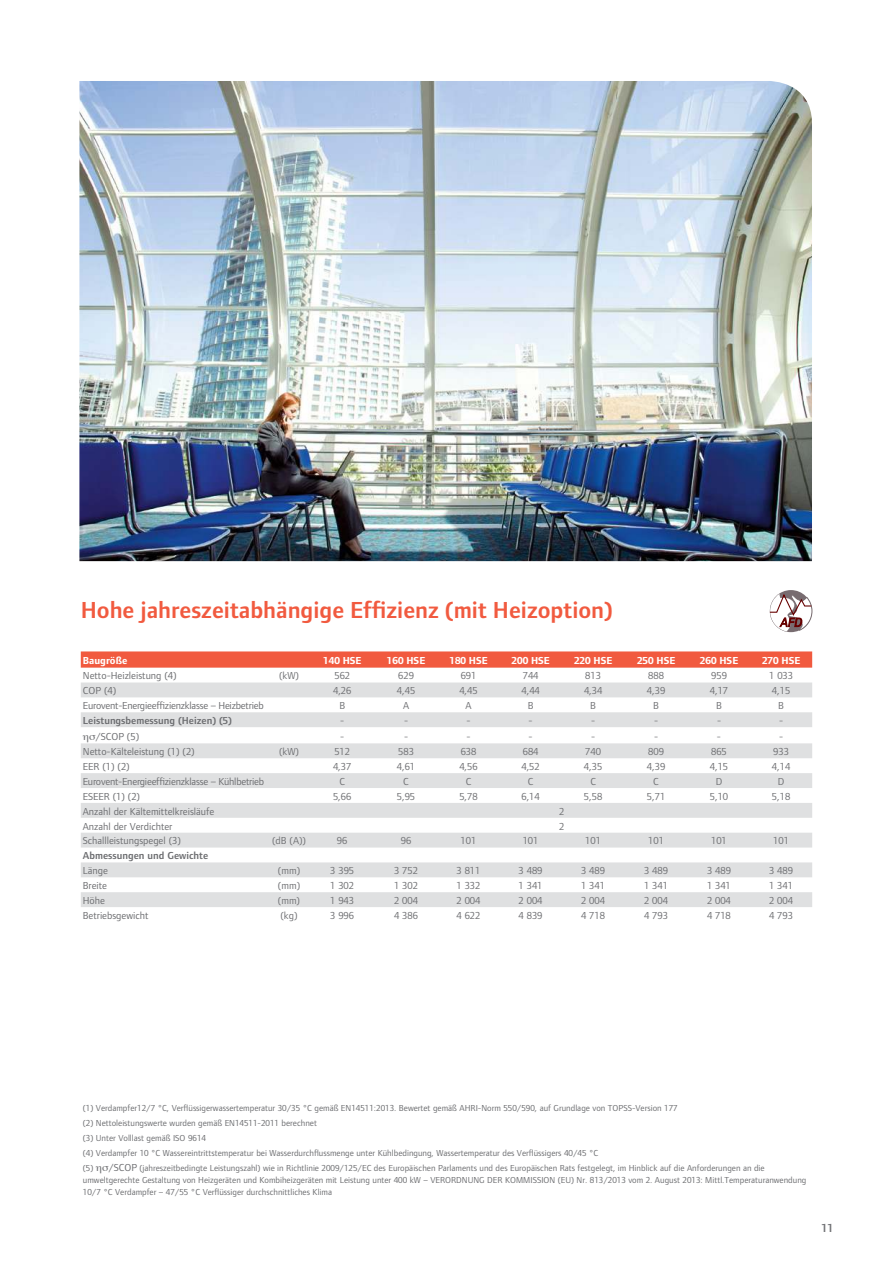
<style>
.page{position:relative;width:893px;height:1263px;background:#fff}
.page>*{position:absolute;margin:0;border:0;box-sizing:border-box;transform-origin:0 0}
.t1{font:600 24px "Foundry Form Sans Blonde";color:#f15a3f}
.t2{font:600 12px "Foundry Form Sans Blonde";color:#717275}
.t3{font:10.5px "Foundry Form Sans Blonde";color:#717275}
.t4{font:10.5px "Foundry Form Sans Blonde";color:#6d6e71}
.t5{font:10.5px "Foundry Form Sans Blonde";letter-spacing:-.02em;color:#6d6e71}
.t6{font:700 10.5px "Foundry Form Sans Blonde";color:#fff}
.t7{font:600 10.5px "Foundry Form Sans Blonde";color:#6d6e71}
.t8{font:9px/14.9px "Foundry Form Sans Blonde";color:#6d6e71}
.s1{font-size:10.5px}
</style>
<div class="page">
<img style="left:79px;top:81px;width:733px;height:480px">
<svg style="left:81px;top:651px;width:731px;height:17px;background:#f16248"></svg>
<svg style="left:81px;top:682px;width:731px;height:45px"></svg>
<div style="left:81px;top:803px;width:731px;height:15px;background:#dfe0e1"></div>
<svg style="left:81px;top:833px;width:731px;height:74px;fill:#dfe0e1"></svg>
<svg style="left:770px;top:590px;width:42px;height:42px"></svg>
<svg style="left:769px;top:592px;width:43px;height:40px"></svg>
<svg style="left:81px;top:743px;width:731px;height:45px"></svg>
<h1 class="t1" style="left:81px;top:601px;width:534px">Hohe jahreszeitabhängige Efizienz (mit Heizoption)</h1>
<p class="t6" style="left:83px;top:656px;width:46px">Baugröße</p>
<p class="t6" style="left:323px;top:656px;width:40px">140 HSE</p>
<p class="t6" style="left:387px;top:656px;width:40px">160 HSE</p>
<p class="t6" style="left:449px;top:656px;width:40px">180 HSE</p>
<p class="t6" style="left:512px;top:656px;width:40px">200 HSE</p>
<p class="t6" style="left:574px;top:656px;width:40px">220 HSE</p>
<p class="t6" style="left:637px;top:656px;width:40px">250 HSE</p>
<p class="t6" style="left:700px;top:656px;width:40px">260 HSE</p>
<p class="t6" style="left:762px;top:656px;width:40px">270 HSE</p>
<p class="t4" style="left:83px;top:672px;width:95px">Netto-Heizleistung (4)</p>
<p class="t3" style="left:279px;top:672px;width:21px">(kW)</p>
<p class="t3" style="left:334px;top:672px;width:17px">562</p>
<p class="t3" style="left:398px;top:672px;width:17px">629</p>
<p class="t3" style="left:461px;top:672px;width:17px">691</p>
<p class="t3" style="left:523px;top:672px;width:17px">744</p>
<p class="t3" style="left:585px;top:672px;width:17px">813</p>
<p class="t3" style="left:648px;top:672px;width:17px">888</p>
<p class="t3" style="left:711px;top:672px;width:17px">959</p>
<p class="t3" style="left:769px;top:672px;width:25px">1 033</p>
<p class="t4" style="left:83px;top:687px;width:35px">COP (4)</p>
<p class="t3" style="left:333px;top:687px;width:20px">4,26</p>
<p class="t3" style="left:397px;top:687px;width:20px">4,45</p>
<p class="t3" style="left:459px;top:687px;width:20px">4,45</p>
<p class="t3" style="left:521px;top:687px;width:20px">4,44</p>
<p class="t3" style="left:584px;top:687px;width:20px">4,34</p>
<p class="t3" style="left:647px;top:687px;width:20px">4,39</p>
<p class="t3" style="left:710px;top:687px;width:20px">4,17</p>
<p class="t3" style="left:772px;top:687px;width:20px">4,15</p>
<p class="t5" style="left:83px;top:702px;width:182px">Eurovent-Energieefizienzklasse – Heizbetrieb</p>
<p class="t3" style="left:339px;top:702px;width:7px">B</p>
<p class="t3" style="left:403px;top:702px;width:8px">A</p>
<p class="t3" style="left:465px;top:702px;width:8px">A</p>
<p class="t3" style="left:528px;top:702px;width:7px">B</p>
<p class="t3" style="left:590px;top:702px;width:7px">B</p>
<p class="t3" style="left:653px;top:702px;width:7px">B</p>
<p class="t3" style="left:716px;top:702px;width:7px">B</p>
<p class="t3" style="left:778px;top:702px;width:7px">B</p>
<p class="t7" style="left:83px;top:716px;width:151px">Leistungsbemessung (Heizen) (5)</p>
<p class="t3" style="left:340px;top:716px;width:6px">-</p>
<p class="t3" style="left:404px;top:716px;width:6px">-</p>
<p class="t3" style="left:467px;top:716px;width:6px">-</p>
<p class="t3" style="left:529px;top:716px;width:6px">-</p>
<p class="t3" style="left:591px;top:716px;width:6px">-</p>
<p class="t3" style="left:654px;top:716px;width:6px">-</p>
<p class="t3" style="left:717px;top:716px;width:6px">-</p>
<p class="t3" style="left:779px;top:716px;width:6px">-</p>
<p class="t4" style="left:89px;top:732px;width:51px">▲/SCOP (5)</p>
<p class="t3" style="left:340px;top:732px;width:6px">-</p>
<p class="t3" style="left:404px;top:732px;width:6px">-</p>
<p class="t3" style="left:466px;top:732px;width:6px">-</p>
<p class="t3" style="left:529px;top:732px;width:6px">-</p>
<p class="t3" style="left:591px;top:732px;width:6px">-</p>
<p class="t3" style="left:654px;top:732px;width:6px">-</p>
<p class="t3" style="left:717px;top:732px;width:6px">-</p>
<p class="t3" style="left:779px;top:732px;width:6px">-</p>
<p class="t4" style="left:83px;top:747px;width:113px">Netto-Kälteleistung (1) (2)</p>
<p class="t3" style="left:279px;top:747px;width:21px">(kW)</p>
<p class="t3" style="left:334px;top:747px;width:17px">512</p>
<p class="t3" style="left:398px;top:747px;width:17px">583</p>
<p class="t3" style="left:461px;top:747px;width:17px">638</p>
<p class="t3" style="left:523px;top:747px;width:17px">684</p>
<p class="t3" style="left:585px;top:747px;width:17px">740</p>
<p class="t3" style="left:648px;top:747px;width:17px">809</p>
<p class="t3" style="left:711px;top:747px;width:17px">865</p>
<p class="t3" style="left:773px;top:747px;width:17px">933</p>
<p class="t4" style="left:83px;top:762px;width:48px">EER (1) (2)</p>
<p class="t3" style="left:333px;top:762px;width:20px">4,37</p>
<p class="t3" style="left:397px;top:762px;width:20px">4,61</p>
<p class="t3" style="left:459px;top:762px;width:20px">4,56</p>
<p class="t3" style="left:521px;top:762px;width:20px">4,52</p>
<p class="t3" style="left:584px;top:762px;width:20px">4,35</p>
<p class="t3" style="left:647px;top:762px;width:20px">4,39</p>
<p class="t3" style="left:710px;top:762px;width:20px">4,15</p>
<p class="t3" style="left:772px;top:762px;width:20px">4,14</p>
<p class="t5" style="left:83px;top:777px;width:183px">Eurovent-Energieefizienzklasse – Kühlbetrieb</p>
<p class="t3" style="left:339px;top:777px;width:7px">C</p>
<p class="t3" style="left:403px;top:777px;width:7px">C</p>
<p class="t3" style="left:466px;top:777px;width:7px">C</p>
<p class="t3" style="left:528px;top:777px;width:7px">C</p>
<p class="t3" style="left:590px;top:777px;width:7px">C</p>
<p class="t3" style="left:653px;top:777px;width:7px">C</p>
<p class="t3" style="left:716px;top:777px;width:8px">D</p>
<p class="t3" style="left:778px;top:777px;width:8px">D</p>
<p class="t4" style="left:83px;top:792px;width:59px">ESEER (1) (2)</p>
<p class="t3" style="left:333px;top:792px;width:20px">5,66</p>
<p class="t3" style="left:397px;top:792px;width:20px">5,95</p>
<p class="t3" style="left:459px;top:792px;width:20px">5,78</p>
<p class="t3" style="left:521px;top:792px;width:20px">6,14</p>
<p class="t3" style="left:584px;top:792px;width:20px">5,58</p>
<p class="t3" style="left:647px;top:792px;width:20px">5,71</p>
<p class="t3" style="left:710px;top:792px;width:20px">5,10</p>
<p class="t3" style="left:772px;top:792px;width:20px">5,18</p>
<p class="t4" style="left:83px;top:807px;width:133px">Anzahl der Kältemittelkreisläufe</p>
<p class="t3" style="left:559px;top:807px;width:7px">2</p>
<p class="t4" style="left:83px;top:822px;width:91px">Anzahl der Verdichter</p>
<p class="t3" style="left:559px;top:822px;width:7px">2</p>
<p class="t4" style="left:83px;top:837px;width:100px">Schallleistungspegel (3)</p>
<p class="t3" style="left:272px;top:837px;width:36px">(dB (A))</p>
<p class="t3" style="left:337px;top:837px;width:12px">96</p>
<p class="t3" style="left:401px;top:837px;width:12px">96</p>
<p class="t3" style="left:461px;top:837px;width:17px">101</p>
<p class="t3" style="left:523px;top:837px;width:17px">101</p>
<p class="t3" style="left:585px;top:837px;width:17px">101</p>
<p class="t3" style="left:648px;top:837px;width:17px">101</p>
<p class="t3" style="left:711px;top:837px;width:17px">101</p>
<p class="t3" style="left:773px;top:837px;width:17px">101</p>
<p class="t7" style="left:83px;top:852px;width:127px">Abmessungen und Gewichte</p>
<p class="t4" style="left:83px;top:867px;width:27px">Länge</p>
<p class="t3" style="left:278px;top:867px;width:24px">(mm)</p>
<p class="t3" style="left:330px;top:867px;width:25px">3 395</p>
<p class="t3" style="left:394px;top:867px;width:25px">3 752</p>
<p class="t3" style="left:457px;top:867px;width:25px">3 811</p>
<p class="t3" style="left:519px;top:867px;width:25px">3 489</p>
<p class="t3" style="left:581px;top:867px;width:25px">3 489</p>
<p class="t3" style="left:644px;top:867px;width:25px">3 489</p>
<p class="t3" style="left:707px;top:867px;width:25px">3 489</p>
<p class="t3" style="left:769px;top:867px;width:25px">3 489</p>
<p class="t4" style="left:83px;top:881px;width:26px">Breite</p>
<p class="t3" style="left:278px;top:881px;width:24px">(mm)</p>
<p class="t3" style="left:330px;top:881px;width:25px">1 302</p>
<p class="t3" style="left:394px;top:881px;width:25px">1 302</p>
<p class="t3" style="left:457px;top:881px;width:25px">1 332</p>
<p class="t3" style="left:519px;top:881px;width:25px">1 341</p>
<p class="t3" style="left:581px;top:881px;width:25px">1 341</p>
<p class="t3" style="left:644px;top:881px;width:25px">1 341</p>
<p class="t3" style="left:707px;top:881px;width:25px">1 341</p>
<p class="t3" style="left:769px;top:881px;width:25px">1 341</p>
<p class="t4" style="left:83px;top:896px;width:24px">Höhe</p>
<p class="t3" style="left:278px;top:896px;width:24px">(mm)</p>
<p class="t3" style="left:330px;top:896px;width:25px">1 943</p>
<p class="t3" style="left:394px;top:896px;width:25px">2 004</p>
<p class="t3" style="left:457px;top:896px;width:25px">2 004</p>
<p class="t3" style="left:519px;top:896px;width:25px">2 004</p>
<p class="t3" style="left:581px;top:896px;width:25px">2 004</p>
<p class="t3" style="left:644px;top:896px;width:25px">2 004</p>
<p class="t3" style="left:707px;top:896px;width:25px">2 004</p>
<p class="t3" style="left:769px;top:896px;width:25px">2 004</p>
<p class="t4" style="left:83px;top:911px;width:67px">Betriebsgewicht</p>
<p class="t3" style="left:280px;top:911px;width:19px">(kg)</p>
<p class="t3" style="left:330px;top:911px;width:25px">3 996</p>
<p class="t3" style="left:394px;top:911px;width:25px">4 386</p>
<p class="t3" style="left:457px;top:911px;width:25px">4 622</p>
<p class="t3" style="left:519px;top:911px;width:25px">4 839</p>
<p class="t3" style="left:581px;top:911px;width:25px">4 718</p>
<p class="t3" style="left:644px;top:911px;width:25px">4 793</p>
<p class="t3" style="left:707px;top:911px;width:25px">4 718</p>
<p class="t3" style="left:769px;top:911px;width:25px">4 793</p>
<p class="t8" style="left:83px;top:1101px;width:683px">(1) Verdampfer12/7 °C, Verlüssigerwassertemperatur 30/35 °C gemäß EN14511:2013. Bewertet gemäß AHRI-Norm 550/590, auf Grundlage von TOPSS-Version 177<br>(2) Nettoleistungswerte wurden gemäß EN14511-2011 berechnet<br>(3) Unter Volllast gemäß ISO 9614<br>(4) Verdampfer 10 °C Wassereintrittstemperatur bei Wasserdurchlussmenge unter Kühlbedingung, Wassertemperatur des Verlüssigers 40/45 °C<br>(5) ▲<span class="s1">/SCOP</span> (jahreszeitbedingte Leistungszahl) wie in Richtlinie 2009/125/EC des Europäischen Parlaments und des Europäischen Rats festgelegt, im Hinblick auf die Anforderungen an die</p>
<p class="t8" style="left:83px;top:1174px;width:725px;line-height:12px">umweltgerechte Gestaltung von Heizgeräten und Kombiheizgeräten mit Leistung unter 400 kW – VERORDNUNG DER KOMMISSION (EU) Nr. 813/2013 vom 2. August 2013: Mittl.Temperaturanwendung<br>10/7 °C Verdampfer – 47/55 °C Verlüssiger durchschnittliches Klima</p>
<h2 class="t2" style="left:821px;top:1223px;width:13px">11</h2>
</div>
